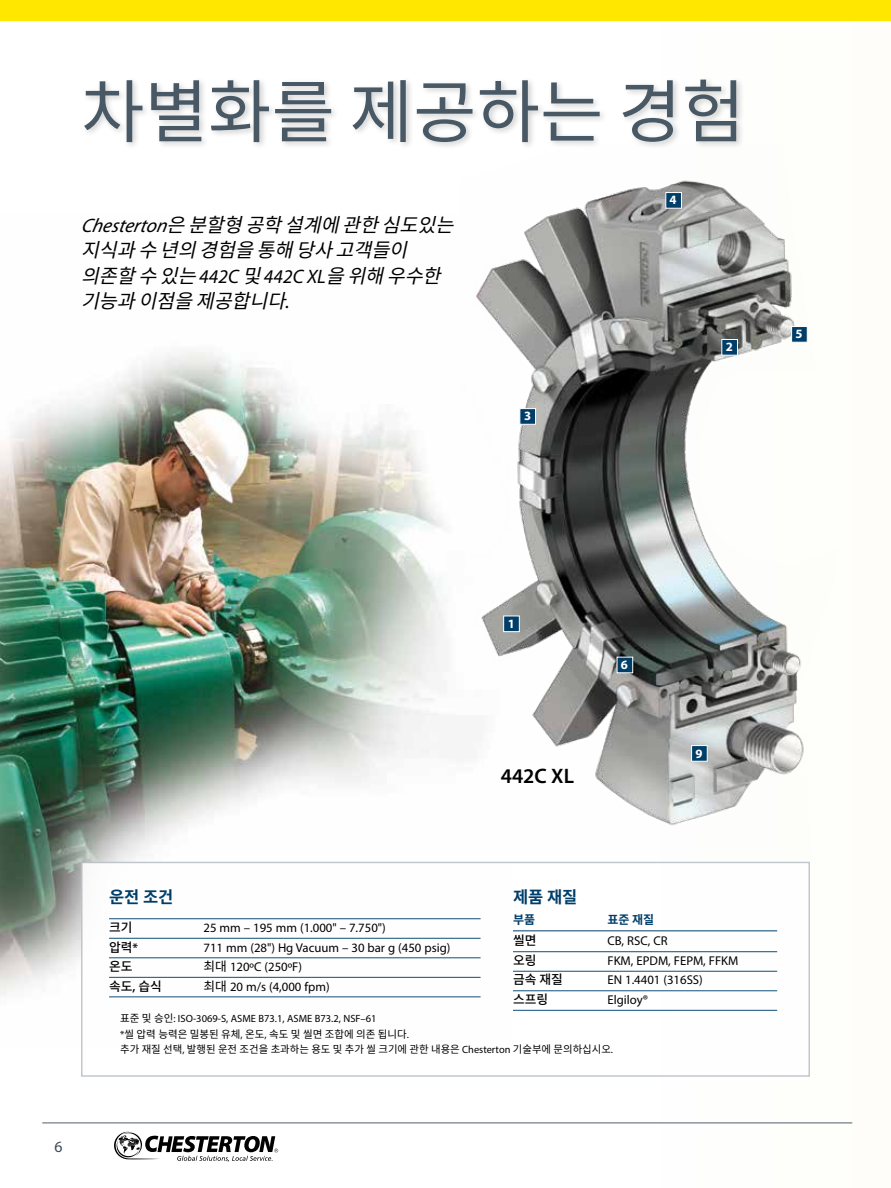
<style>
.page{position:relative;width:891px;height:1188px;background:#fff}
.page>*{position:absolute;margin:0;border:0;box-sizing:border-box;transform-origin:0 0}
.t1{font:69px "Noto Sans CJ Kkr";color:#485865}
.t2{font:600 21px "Myriad Pro";color:#000}
.t3{font:italic 19.5px/25.5px "Noto Sans CJ Kkr";color:#000}
.t4{font:700 16.5px "Noto Sans CJ Kkr";color:#003e6a}
.t5{font:15.75px "Myriad Pro";color:#3d4a57}
.t6{font:12.75px "Myriad Pro";color:#000}
.t7{font:500 12.75px "Noto Sans CJ Kkr";color:#000}
.t8{font:700 12.75px "Myriad Pro";color:#fff}
.t9{font:700 12px "Noto Sans CJ Kkr";color:#003e6a}
.t10{font:10.5px/15.3px "Noto Sans CJ Kkr";color:#000}
.t11{font:10.5px "Myriad Pro";color:#000}
.s1{font-family:"Myriad Pro"}
.s2{font-family:"Myriad Pro";font-weight:600}
.s3{font-family:"Noto Sans CJ Kkr"}
</style>
<div class="page">
<img style="left:0;top:351px;width:460px;height:643px">
<img style="left:460px;top:187px;width:196px;height:675px">
<svg style="left:656px;top:180px;width:197px;height:944px"></svg>
<div style="left:0;top:0;width:891px;height:21px;background:#ffe700"></div>
<div style="left:81px;top:76px;width:664px;height:75px;background:#000;opacity:.2"></div>
<div style="left:503px;top:616px;width:17px;height:16px;background:#003e6a;border:1px solid #fff"></div>
<div style="left:665px;top:192px;width:17px;height:17px;background:#003e6a;border:1px solid #fff"></div>
<div style="left:81px;top:862px;width:729px;height:215px;background:#fff;border:2px solid #bbc2c8"></div>
<hr style="left:109px;top:918px;width:372px;height:1px;background:#104f7a">
<hr style="left:109px;top:938px;width:372px;height:1px;background:#104f7a">
<hr style="left:109px;top:957px;width:372px;height:1px;background:#104f7a">
<hr style="left:109px;top:977px;width:372px;height:1px;background:#104f7a">
<hr style="left:109px;top:996px;width:372px;height:1px;background:#104f7a">
<hr style="left:513px;top:930px;width:264px;height:1px;background:#003e6a">
<hr style="left:513px;top:951px;width:264px;height:1px;background:#104f7a">
<hr style="left:513px;top:971px;width:264px;height:1px;background:#104f7a">
<hr style="left:513px;top:990px;width:264px;height:1px;background:#104f7a">
<hr style="left:513px;top:1010px;width:264px;height:1px;background:#104f7a">
<div style="left:617px;top:657px;width:16px;height:16px;background:#003e6a;border:1px solid #fff"></div>
<svg style="left:114px;top:1131px;width:164px;height:31px"></svg>
<hr style="left:42px;top:1122px;width:810px;height:2px;background:#89949e">
<div style="left:721px;top:339px;width:17px;height:17px;background:#003e6a;border:1px solid #fff"></div>
<div style="left:519px;top:408px;width:17px;height:17px;background:#003e6a;border:1px solid #fff"></div>
<div style="left:791px;top:326px;width:17px;height:17px;background:#003e6a;border:1px solid #fff"></div>
<div style="left:691px;top:745px;width:17px;height:17px;background:#003e6a;border:1px solid #fff"></div>
<h1 class="t1" style="left:81px;top:73px;width:666px">차별화를 제공하는 경험</h1>
<h3 class="t3" style="left:81px;top:212px;width:386px"><span class="s1">Chesterton</span> 은분할형공학설계에관한심도있는 지식과 수 년의 경험을 통해 당사 고객들이 의존할수있는<span class="s1">442 C</span> 및<span class="s1">442 C XL</span> 을위해우수한 기능과 이점을 제공합니다<span class="s1">.</span></h3>
<p class="t8" style="left:524px;top:407px;width:9px">3</p>
<p class="t8" style="left:670px;top:191px;width:9px">4</p>
<p class="t8" style="left:726px;top:339px;width:9px">2</p>
<p class="t8" style="left:796px;top:326px;width:9px">5</p>
<p class="t5" style="left:54px;top:1137px;width:10px">6</p>
<p class="t4" style="left:109px;top:887px;width:66px">운전 조건</p>
<p class="t7" style="left:109px;top:920px;width:25px">크기</p>
<p class="t6" style="left:204px;top:920px;width:184px">25 mm – 195 mm (1.000" – 7.750")</p>
<p class="t7" style="left:109px;top:940px;width:31px">압력<span class="s2">*</span></p>
<p class="t6" style="left:204px;top:939px;width:248px">711 mm (28") Hg Vacuum – 30 bar g (450 psig)</p>
<p class="t7" style="left:109px;top:959px;width:25px">온도</p>
<p class="t6" style="left:204px;top:959px;width:100px"><span class="s3">최대</span> 120ºC (250ºF)</p>
<p class="t7" style="left:109px;top:979px;width:54px">속도<span class="s2">,</span> 습식</p>
<p class="t6" style="left:204px;top:978px;width:128px"><span class="s3">최대</span> 20 m/s (4,000 fpm)</p>
<p class="t8" style="left:508px;top:615px;width:9px">1</p>
<h2 class="t2" style="left:501px;top:762px;width:75px">442C XL</h2>
<p class="t8" style="left:621px;top:656px;width:9px">6</p>
<p class="t8" style="left:695px;top:745px;width:9px">9</p>
<p class="t4" style="left:513px;top:887px;width:66px">제품 재질</p>
<p class="t9" style="left:513px;top:913px;width:24px">부품</p>
<p class="t9" style="left:608px;top:913px;width:48px">표준 재질</p>
<p class="t7" style="left:513px;top:934px;width:25px">씰면</p>
<p class="t6" style="left:608px;top:933px;width:62px">CB, RSC, CR</p>
<p class="t7" style="left:513px;top:953px;width:25px">오링</p>
<p class="t6" style="left:608px;top:953px;width:132px">FKM, EPDM, FEPM, FFKM</p>
<p class="t7" style="left:513px;top:973px;width:51px">금속 재질</p>
<p class="t6" style="left:608px;top:972px;width:97px">EN 1.4401 (316SS)</p>
<p class="t7" style="left:513px;top:992px;width:37px">스프링</p>
<p class="t6" style="left:608px;top:992px;width:42px">Elgiloy®</p>
<p class="t11" style="left:120px;top:1012px;width:258px"><span class="s3">표준 및 승인</span>: ISO-3069-S, ASME B73.1, ASME B73.2, NSF–61</p>
<p class="t10" style="left:120px;top:1026px;width:494px"><span class="s1">*</span>씰 압력 능력은 밀봉된 유체<span class="s1">,</span> 온도<span class="s1">,</span> 속도 및 씰면 조합에 의존 됩니다<span class="s1">.<br></span>추가 재질 선택<span class="s1">,</span> 발행된 운전 조건을 초과하는 용도 및 추가 씰 크기에 관한 내용은 <span class="s1">Chesterton</span> 기술부에 문의하십시오<span class="s1">.</span></p>
</div>
